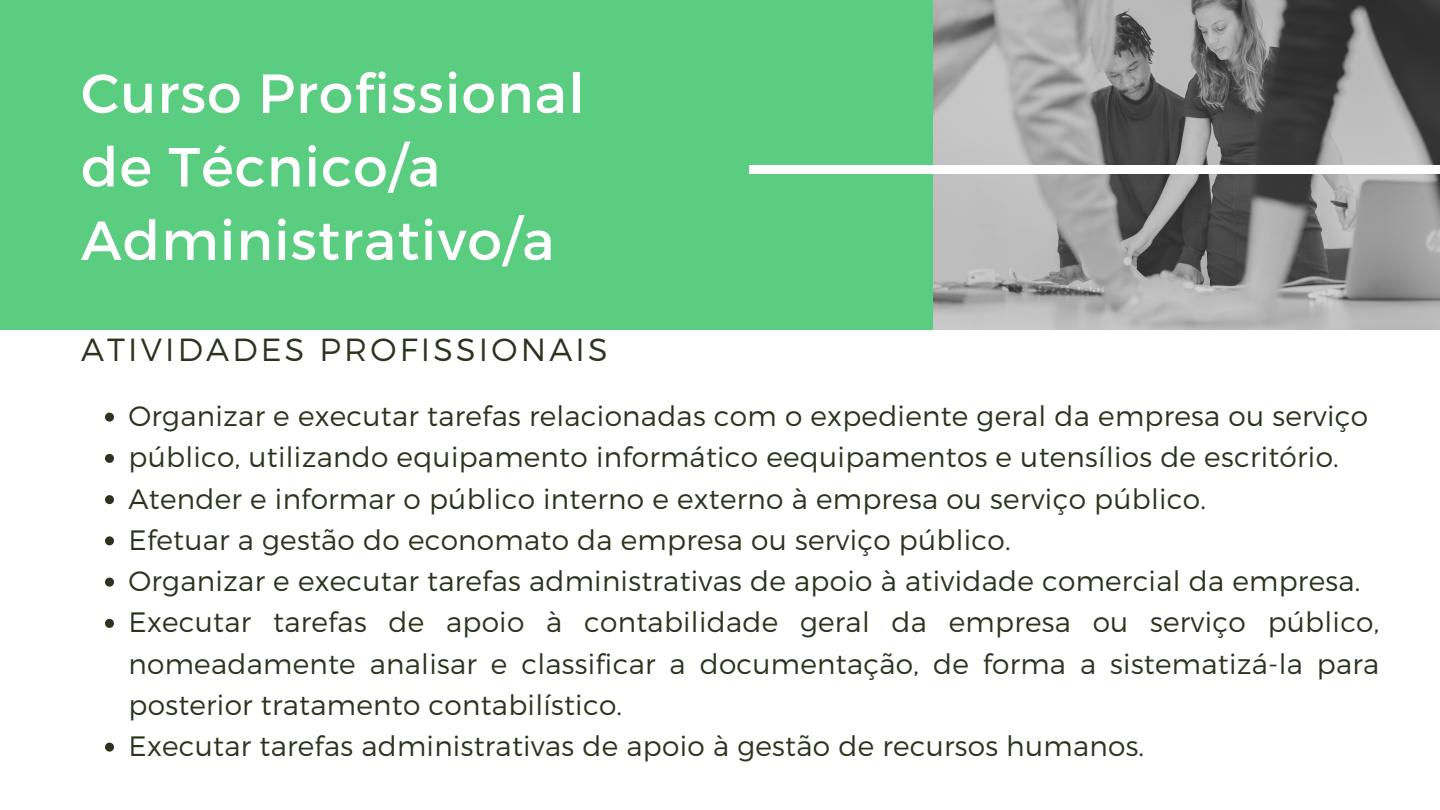
<style>
.page{position:relative;width:1440px;height:810px;background:#fff}
.page>*{position:absolute;margin:0;border:0;box-sizing:border-box;transform-origin:0 0}
.t1{font:55px/73.5px "Montserrat";letter-spacing:.02em;color:#fff}
.t2{font:300 32px "Montserrat";letter-spacing:.1em;color:#2c341f}
.t3{font:300 28px/41.2px "Montserrat";letter-spacing:.01em;color:#2c341f;text-align:justify}
</style>
<div class="page">
<div style="left:0;top:0;width:949px;height:329px;background:#5acd81"></div>
<svg style="left:105px;top:413px;width:9px;height:9px"></svg>
<svg style="left:105px;top:454px;width:9px;height:9px"></svg>
<svg style="left:105px;top:495px;width:9px;height:9px"></svg>
<svg style="left:105px;top:536px;width:9px;height:9px"></svg>
<svg style="left:105px;top:578px;width:9px;height:9px"></svg>
<svg style="left:105px;top:619px;width:9px;height:9px"></svg>
<svg style="left:105px;top:743px;width:9px;height:9px"></svg>
<img style="left:933px;top:0;width:507px;height:329px">
<div style="left:749px;top:165px;width:691px;height:9px;background:#fff"></div>
<p class="t1" style="left:81px;top:54px;width:505px">Curso Profissional de Técnico/a<br>Administrativo/a</p>
<p class="t2" style="left:81px;top:329px;width:528px">ATIVIDADES PROFISSIONAIS</p>
<p class="t3" style="left:129px;top:394px;width:1241px">Organizar e executar tarefas relacionadas com o expediente geral da empresa ou serviço</p>
<p class="t3" style="left:129px;top:435px;width:1212px">público, utilizando equipamento informático eequipamentos e utensílios de escritório.</p>
<p class="t3" style="left:129px;top:477px;width:1079px">Atender e informar o público interno e externo à empresa ou serviço público.</p>
<p class="t3" style="left:129px;top:518px;width:884px">Efetuar a gestão do economato da empresa ou serviço público.</p>
<p class="t3" style="left:129px;top:559px;width:1233px">Organizar e executar tarefas administrativas de apoio à atividade comercial da empresa.</p>
<p class="t3" style="left:129px;top:600px;width:1252px">Executar tarefas de apoio à contabilidade geral da empresa ou serviço público, nomeadamente analisar e classificar a documentação, de forma a sistematizá-la para posterior tratamento contabilístico.</p>
<p class="t3" style="left:129px;top:724px;width:1017px">Executar tarefas administrativas de apoio à gestão de recursos humanos.</p>
</div>
